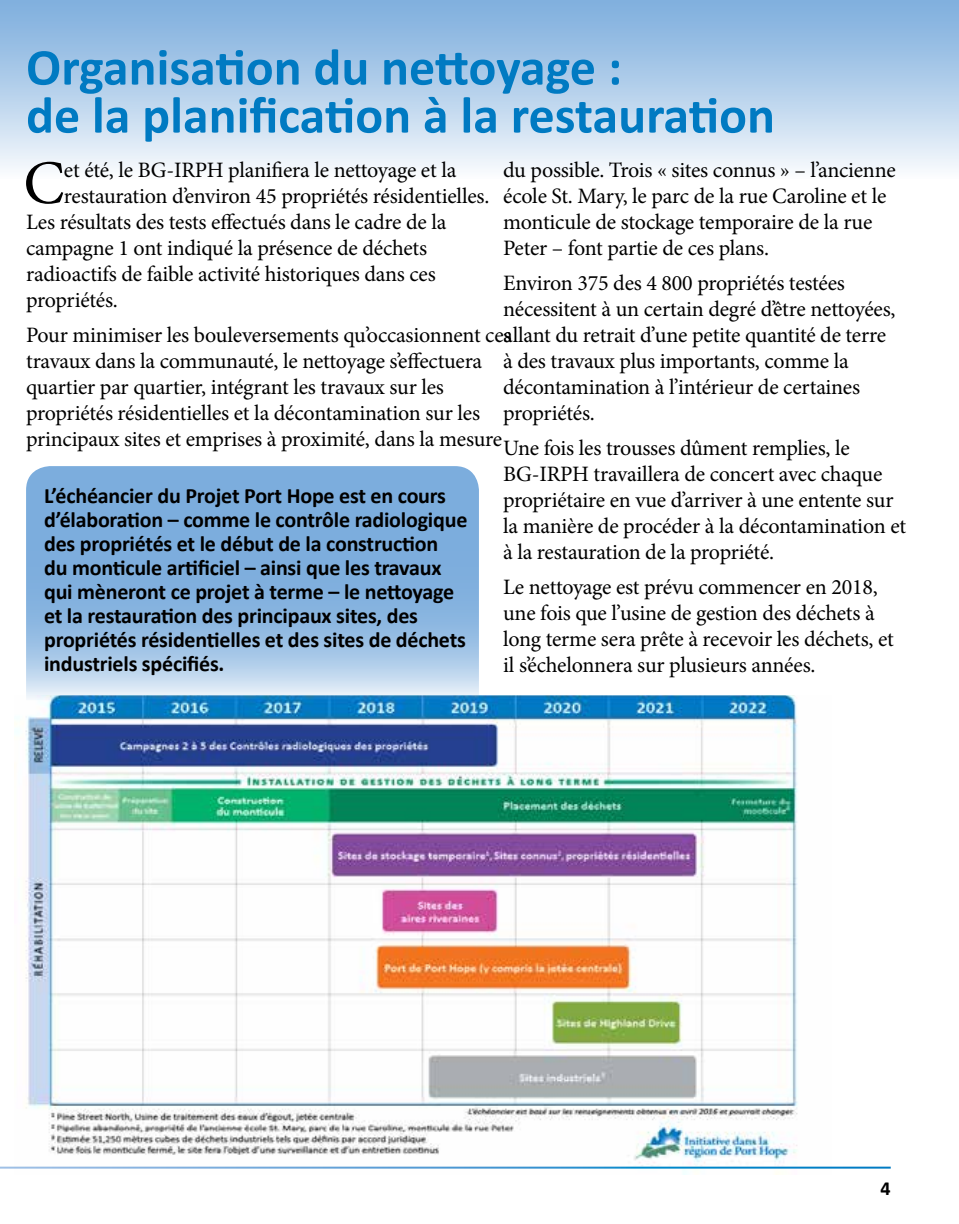
<style>
.page{position:relative;width:959px;height:1224px;background:#fff}
.page>*{position:absolute;margin:0;border:0;box-sizing:border-box;transform-origin:0 0}
.t1{font:62px "Minion Pro";color:#000}
.t2{font:700 52px/48px "Calibri";color:#007ac2}
.t3{font:22px/26px "Minion Pro";letter-spacing:-.01em;color:#000}
.t4{font:700 22px/24px "Calibri";letter-spacing:-.01em;color:#000}
.t5{font:700 20px "Calibri";color:#000}
</style>
<div class="page">
<div style="left:0;top:0;width:958px;height:179px;background:linear-gradient(to bottom,#79abdc,#f7fafc)"></div>
<img style="left:14px;top:696px;width:817px;height:478px">
<svg style="left:26px;top:466px;width:453px;height:234px;background:#8cb7e1"></svg>
<hr style="left:0;top:1167px;width:890px;height:2px;background:#fff">
<h2 class="t2" style="left:26px;top:43px;width:750px">Organisation du nettoyage :<br>de la planification à la restauration</h2>
<h1 class="t1" style="left:23px;top:142px;width:43px">C</h1>
<p class="t3" style="left:64px;top:157px;width:394px">et été, le BG-IRPH planifiera le nettoyage et la</p>
<p class="t3" style="left:503px;top:157px;width:394px">du possible. Trois « sites connus » – l’ancienne école St. Mary, le parc de la rue Caroline et le monticule de stockage temporaire de la rue Peter – font partie de ces plans.</p>
<p class="t3" style="left:503px;top:270px;width:394px">Environ 375 des 4 800 propriétés testées nécessitent à un certain degré d’être nettoyées, allant du retrait d’une petite quantité de terre à des travaux plus importants, comme la décontamination à l’intérieur de certaines propriétés.</p>
<p class="t3" style="left:503px;top:435px;width:404px">Une fois les trousses dûment remplies, le BG-IRPH travaillera de concert avec chaque propriétaire en vue d’arriver à une entente sur la manière de procéder à la décontamination et à la restauration de la propriété.</p>
<p class="t3" style="left:503px;top:574px;width:392px">Le nettoyage est prévu commencer en 2018, une fois que l’usine de gestion des déchets à long terme sera prête à recevoir les déchets, et il s’échelonnera sur plusieurs années.</p>
<p class="t3" style="left:64px;top:183px;width:427px">restauration d’environ 45 propriétés résidentielles.</p>
<p class="t3" style="left:26px;top:209px;width:422px">Les résultats des tests effectués dans le cadre de la</p>
<p class="t3" style="left:26px;top:235px;width:402px">campagne 1 ont indiqué la présence de déchets</p>
<p class="t3" style="left:26px;top:261px;width:411px">radioactifs de faible activité historiques dans ces</p>
<p class="t3" style="left:26px;top:287px;width:93px">propriétés.</p>
<p class="t3" style="left:26px;top:322px;width:487px">Pour minimiser les bouleversements qu’occasionnent ces travaux dans la communauté, le nettoyage s’effectuera quartier par quartier, intégrant les travaux sur les propriétés résidentielles et la décontamination sur les principaux sites et emprises à proximité, dans la mesure</p>
<p class="t4" style="left:44px;top:483px;width:425px">L’échéancier du Projet Port Hope est en cours d’élaboration – comme le contrôle radiologique des propriétés et le début de la construction<br>du monticule artificiel – ainsi que les travaux qui mèneront ce projet à terme – le nettoyage et la restauration des principaux sites, des propriétés résidentielles et des sites de déchets industriels spécifiés.</p>
<p class="t5" style="left:880px;top:1176px;width:12px">4</p>
</div>
